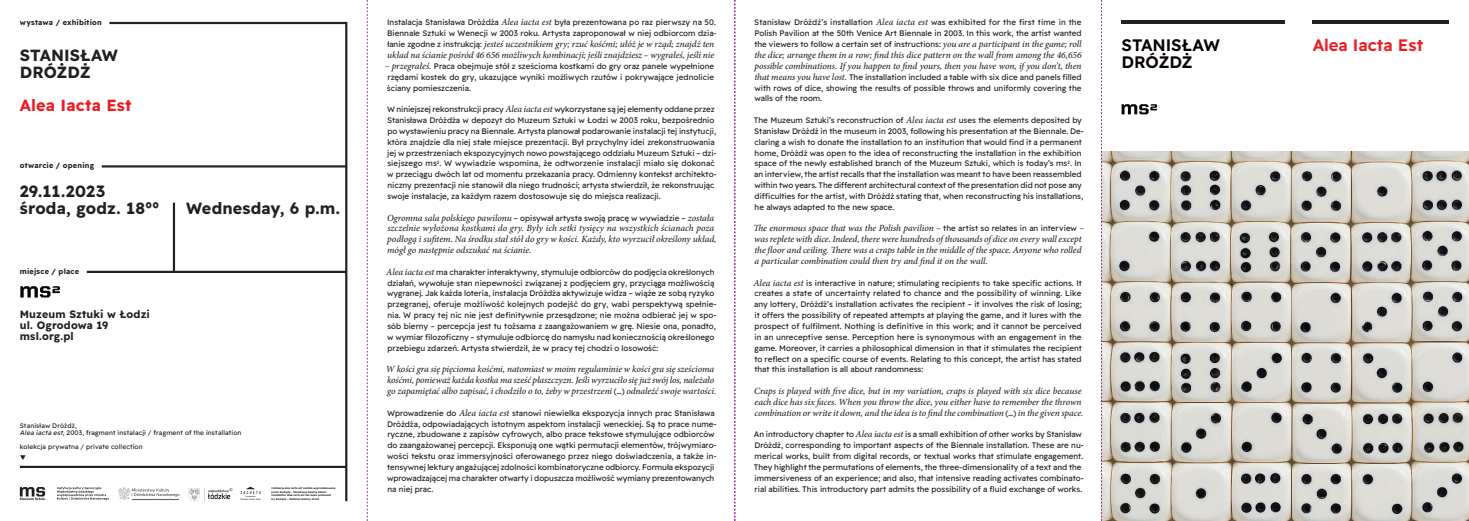
<style>
.page{position:relative;width:1469px;height:521px;background:#fff}
.page>*{position:absolute;margin:0;border:0;box-sizing:border-box;transform-origin:0 0}
.t1{font:600 16.62px/17.2px "Lexend Deca";letter-spacing:-.01em;color:#080302}
.t2{font:600 16.62px "Lexend Deca";color:#ee1d23}
.t3{font:700 16.19px/16.7px "Lexend Deca";letter-spacing:.01em;color:#231f20}
.t4{font:700 16.19px "Lexend Deca";letter-spacing:.01em;color:#ee1d23}
.t5{font:700 10.59px/10.9px "Lexend Deca";letter-spacing:.01em;color:#231f20}
.t6{font:italic 500 9.45px/10.8px "Minion Pro";letter-spacing:-.005em;color:#231f20}
.t7{font:7.96px/10.8px "Lexend Deca";color:#231f20}
.t8{font:700 7.35px "Lexend Deca";letter-spacing:.02em;color:#231f20}
.t9{font:6.56px/6.7px "Lexend Deca";letter-spacing:.025em;color:#231f20}
.t10{font:700 2.62px/3.6px "Lexend Deca";color:#231f20}
.s1{font-style:italic}
.s2{font-family:"Minion Pro";font-weight:500;font-style:italic;font-size:9.45px}
.s3{font-family:"Lexend Deca";font-weight:400;font-style:normal;font-size:7.96px}
</style>
<div class="page">
<img style="left:1102px;top:152px;width:366px;height:369px">
<hr style="left:109px;top:22px;width:237px;height:2px;background:#231f20">
<hr style="left:87px;top:271px;width:259px;height:2px;background:#231f20">
<hr style="left:102px;top:165px;width:244px;height:2px;background:#231f20">
<hr style="left:20px;top:466px;width:326px;height:2px;background:#231f20">
<hr style="left:173px;top:203px;width:2px;height:69px;background:#231f20">
<hr style="left:345px;top:22px;width:2px;height:479px;background:#231f20">
<svg style="left:20px;top:487px;width:25px;height:13px"></svg>
<svg style="left:57px;top:487px;width:52px;height:13px"></svg>
<svg style="left:189px;top:488px;width:43px;height:13px"></svg>
<svg style="left:118px;top:487px;width:61px;height:13px"></svg>
<svg style="left:240px;top:487px;width:21px;height:13px"></svg>
<hr style="left:1121px;top:20px;width:164px;height:4px;background:#231f20">
<hr style="left:1312px;top:20px;width:137px;height:4px;background:#231f20">
<svg style="left:1121px;top:104px;width:36px;height:10px"></svg>
<svg style="left:20px;top:286px;width:40px;height:11px"></svg>
<svg style="left:367px;top:0;width:1px;height:521px"></svg>
<svg style="left:1101px;top:0;width:1px;height:521px"></svg>
<svg style="left:734px;top:0;width:1px;height:521px"></svg>
<p class="t8" style="left:20px;top:17px;width:83px">wystawa / exhibition</p>
<h2 class="t3" style="left:20px;top:46px;width:100px">STANISŁAW<br>DRÓŻDŻ</h2>
<h2 class="t4" style="left:20px;top:94px;width:113px">Alea Iacta Est</h2>
<p class="t8" style="left:20px;top:160px;width:76px">otwarcie / opening</p>
<h2 class="t3" style="left:20px;top:182px;width:141px">29.11.2023 środa, godz. 1800</h2>
<p class="t8" style="left:20px;top:266px;width:61px">miejsce / place</p>
<h3 class="t5" style="left:20px;top:308px;width:132px">Muzeum Sztuki w Łodzi ul. Ogrodowa 19 msl.org.pl</h3>
<h2 class="t3" style="left:186px;top:198px;width:155px">Wednesday, 6 p.m.</h2>
<p class="t9" style="left:20px;top:422px;width:223px">Stanisław Dróżdż,<br><span class="s1">Alea iacta est</span>, 2003, fragment instalacji / fragment of the installation</p>
<p class="t9" style="left:20px;top:442px;width:124px">kolekcja prywatna / private collection</p>
<p class="t10" style="left:271px;top:486px;width:65px">Instalacja Alea iacta est została wyprodukowana przez Zachętę – Narodową Galerię Sztuki Installation Alea iacta est has been produced<br>by Zachęta – National Gallery of Art</p>
<p class="t7" style="left:387px;top:17px;width:331px">Instalacja Stanisława Dróżdża <span class="s2">Alea iacta est</span> była prezentowana po raz pierwszy na 50.<br>Biennale Sztuki w Wenecji w 2003 roku. Artysta zaproponował w niej odbiorcom dzia-</p>
<p class="t6" style="left:387px;top:39px;width:328px"><span class="s3">łanie zgodne z instrukcją:</span> jesteś uczestnikiem gry; rzuć kośćmi; ułóż je w rząd; znajdź ten układ na ścianie pośród 46 656 możliwych kombinacji; jeśli znajdziesz – wygrałeś, jeśli nie</p>
<p class="t7" style="left:385px;top:60px;width:331px;text-align:justify"><span class="s2">– przegrałeś.</span> Praca obejmuje stół z sześcioma kostkami do gry oraz panele wypełnione rzędami kostek do gry, ukazujące wyniki możliwych rzutów i pokrywające jednolicie ściany pomieszczenia.</p>
<p class="t7" style="left:387px;top:103px;width:331px">W niniejszej rekonstrukcji pracy <span class="s2">Alea iacta est</span> wykorzystane są jej elementy oddane przez Stanisława Dróżdża w depozyt do Muzeum Sztuki w Łodzi w 2003 roku, bezpośrednio po wystawieniu pracy na Biennale. Artysta planował podarowanie instalacji tej instytucji, która znajdzie dla niej stałe miejsce prezentacji. Był przychylny idei zrekonstruowania jej w przestrzeniach ekspozycyjnych nowo powstającego oddziału Muzeum Sztuki – dzi&shy;siejszego ms<sup>2</sup>. W wywiadzie wspomina, że odtworzenie instalacji miało się dokonać w przeciągu dwóch lat od momentu przekazania pracy. Odmienny kontekst architekto&shy;niczny prezentacji nie stanowił dla niego trudności; artysta stwierdził, że rekonstruując swoje instalacje, za każdym razem dostosowuje się do miejsca realizacji.</p>
<p class="t7" style="left:387px;top:212px;width:329px"><span class="s2">Ogromna sala polskiego pawilonu</span> – opisywał artysta swoją pracę w wywiadzie – <span class="s2">została</span></p>
<p class="t6" style="left:387px;top:223px;width:331px">szczelnie wyłożona kostkami do gry. Były ich setki tysięcy na wszystkich ścianach poza podłogą i sufitem. Na środku stał stół do gry w kości. Każdy, kto wyrzucił określony układ, mógł go następnie odszukać na ścianie.</p>
<p class="t7" style="left:386px;top:266px;width:332px"><span class="s2">Alea iacta est</span> ma charakter interaktywny, stymuluje odbiorców do podjęcia określonych działań, wywołuje stan niepewności związanej z podjęciem gry, przyciąga możliwością wygranej. Jak każda loteria, instalacja Dróżdża aktywizuje widza – wiąże ze sobą ryzyko przegranej, oferuje możliwość kolejnych podejść do gry, wabi perspektywą spełnie&shy;nia. W pracy tej nic nie jest definitywnie przesądzone; nie można odbierać jej w spo&shy;sób bierny – percepcja jest tu tożsama z zaangażowaniem w grę. Niesie ona, ponadto, w wymiar filozoficzny – stymuluje odbiorcę do namysłu nad koniecznością określonego przebiegu zdarzeń. Artysta stwierdził, że w pracy tej chodzi o losowość:</p>
<p class="t6" style="left:386px;top:364px;width:332px">W kości gra się pięcioma kośćmi, natomiast w moim regulaminie w kości gra się sześcioma kośćmi, ponieważ każda kostka ma sześć płaszczyzn. Jeśli wyrzuciło się już swój los, należało go zapamiętać albo zapisać, i chodziło o to, żeby w przestrzeni <span class="s3">(…)</span> odnaleźć swoje wartości.</p>
<p class="t7" style="left:387px;top:407px;width:331px">Wprowadzenie do <span class="s2">Alea iacta est</span> stanowi niewielka ekspozycja innych prac Stanisława Dróżdża, odpowiadających istotnym aspektom instalacji weneckiej. Są to prace nume&shy;ryczne, zbudowane z zapisów cyfrowych, albo prace tekstowe stymulujące odbiorców do zaangażowanej percepcji. Eksponują one wątki permutacji elementów, trójwymiaro&shy;wości tekstu oraz immersyjności oferowanego przez niego doświadczenia, a także in&shy;tensywnej lektury angażującej zdolności kombinatoryczne odbiorcy. Formuła ekspozycji wprowadzającej ma charakter otwarty i dopuszcza możliwość wymiany prezentowanych na niej prac.</p>
<p class="t7" style="left:754px;top:17px;width:329px;text-align:justify">Stanisław Dróżdż’s installation <span class="s2">Alea iacta est</span> was exhibited for the first time in the Polish Pavilion at the 50th Venice Art Biennale in 2003. In this work, the artist wanted the viewers to follow a certain set of instructions: <span class="s2">you are a participant in the game; roll</span></p>
<p class="t6" style="left:754px;top:49px;width:329px">the dice; arrange them in a row; find this dice pattern on the wall from among the 46,656 possible combinations. If you happen to find yours, then you have won, if you don’t, then</p>
<p class="t7" style="left:754px;top:71px;width:329px;text-align:justify"><span class="s2">that means you have lost.</span> The installation included a table with six dice and panels filled with rows of dice, showing the results of possible throws and uniformly covering the walls of the room.</p>
<p class="t7" style="left:754px;top:114px;width:331px">The Muzeum Sztuki’s reconstruction of <span class="s2">Alea iacta est</span> uses the elements deposited by Stanisław Dróżdż in the museum in 2003, following his presentation at the Biennale. De&shy;claring a wish to donate the installation to an institution that would find it a permanent home, Dróżdż was open to the idea of reconstructing the installation in the exhibition space of the newly established branch of the Muzeum Sztuki, which is today’s ms<sup>2</sup>. In an interview, the artist recalls that the installation was meant to have been reassembled within two years. The different architectural context of the presentation did not pose any difficulties for the artist, with Dróżdż stating that, when reconstructing his installations, he always adapted to the new space.</p>
<p class="t6" style="left:753px;top:223px;width:332px">The enormous space that was the Polish pavilion – <span class="s3">the artist so relates in an interview</span> – was replete with dice. Indeed, there were hundreds of thousands of dice on every wall except the floor and ceiling. There was a craps table in the middle of the space. Anyone who rolled a particular combination could then try and find it on the wall.</p>
<p class="t7" style="left:753px;top:277px;width:330px;text-align:justify"><span class="s2">Alea iacta est</span> is interactive in nature; stimulating recipients to take specific actions. It creates a state of uncertainty related to chance and the possibility of winning. Like any lottery, Dróżdż’s installation activates the recipient – it involves the risk of losing; it offers the possibility of repeated attempts at playing the game, and it lures with the prospect of fulfilment. Nothing is definitive in this work; and it cannot be perceived in an unreceptive sense. Perception here is synonymous with an engagement in the game. Moreover, it carries a philosophical dimension in that it stimulates the recipient to reflect on a specific course of events. Relating to this concept, the artist has stated that this installation is all about randomness:</p>
<p class="t6" style="left:754px;top:385px;width:331px">Craps is played with five dice, but in my variation, craps is played with six dice because each dice has six faces. When you throw the dice, you either have to remember the thrown combination or write it down, and the idea is to find the combination <span class="s3">(…)</span> in the given space.</p>
<p class="t7" style="left:754px;top:429px;width:331px">An introductory chapter to <span class="s2">Alea iacta est</span> is a small exhibition of other works by Stanisław Dróżdż, corresponding to important aspects of the Biennale installation. These are nu&shy;merical works, built from digital records, or textual works that stimulate engagement.<br>They highlight the permutations of elements, the three-dimensionality of a text and the immersiveness of an experience; and also, that intensive reading activates combinato&shy;rial abilities. This introductory part admits the possibility of a fluid exchange of works.</p>
<h1 class="t1" style="left:1121px;top:36px;width:100px">STANISŁAW<br>DRÓŻDŻ</h1>
<h1 class="t2" style="left:1312px;top:33px;width:112px">Alea Iacta Est</h1>
</div>
